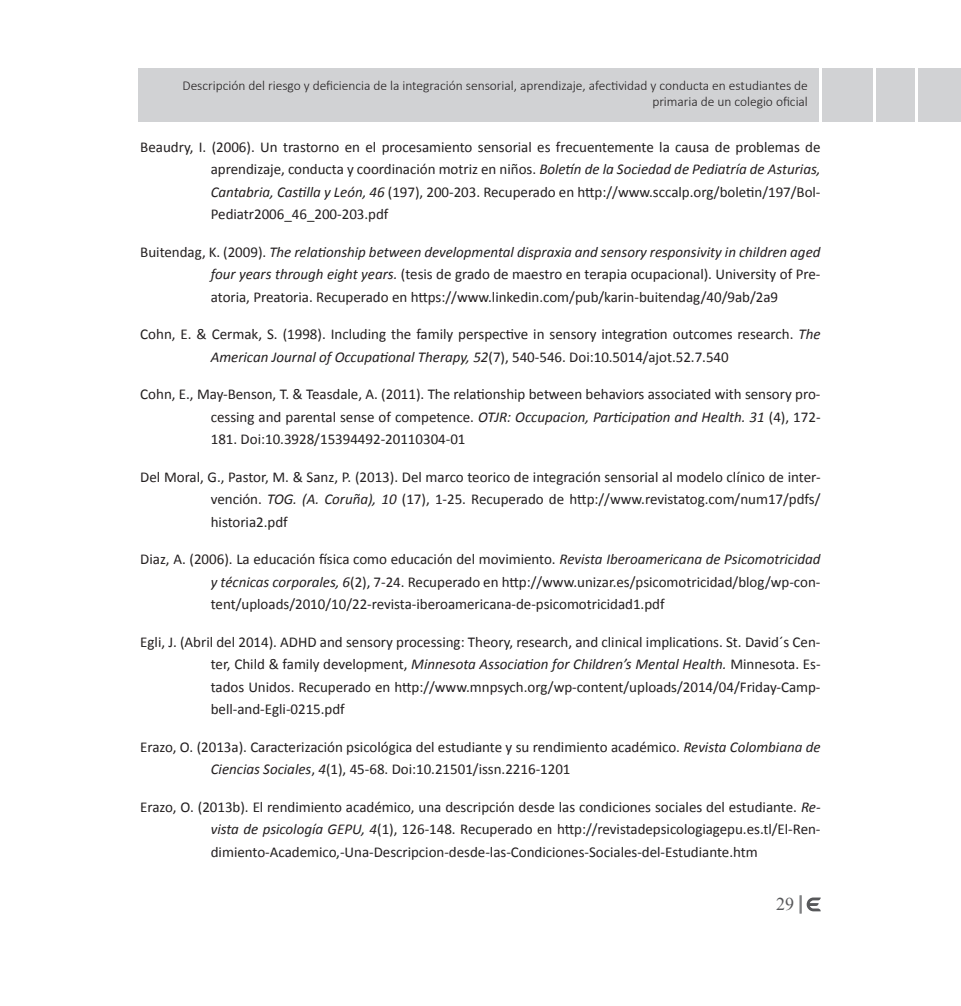
<style>
.page{position:relative;width:961px;height:1006px;background:#fff}
.page>*{position:absolute;margin:0;border:0;box-sizing:border-box;transform-origin:0 0}
.t1{font:18px "Times New Roman";color:#57585a}
.t2{font:15px/22.5px "Calibri";color:#231f20;text-align:justify}
.t3{font:300 13.5px/16.5px "Calibri";color:#231f20;text-align:right}
.s1{font-style:italic}
</style>
<div class="page">
<div style="left:876px;top:68px;width:39px;height:53px;background:#d1d2d4"></div>
<div style="left:918px;top:68px;width:43px;height:53px;background:#d1d2d4"></div>
<div style="left:822px;top:68px;width:51px;height:53px;background:#d1d2d4"></div>
<div style="left:139px;top:68px;width:680px;height:53px;background:#d1d2d4"></div>
<svg style="left:800px;top:895px;width:21px;height:18px"></svg>
<p class="t3" style="left:183px;top:77px;width:627px">Descripción del riesgo y deficiencia de la integración sensorial, aprendizaje, afectividad y conducta en estudiantes de primaria de un colegio oficial</p>
<p class="t2" style="left:211px;top:135px;width:611px;text-indent:-71px">Beaudry, I. (2006). Un trastorno en el procesamiento sensorial es frecuentemente la causa de problemas de aprendizaje, conducta y coordinación motriz en niños. <span class="s1">Boletín de la Sociedad de Pediatría de Asturias, Cantabria, Castilla y León, 46</span> (197), 200-203. Recuperado en http://www.sccalp.org/boletin/197/Bol-Pediatr2006_46_200-203.pdf</p>
<p class="t2" style="left:211px;top:240px;width:611px;text-indent:-70px">Buitendag, K. (2009). <span class="s1">The relationship between developmental dispraxia and sensory responsivity in children aged four years through eight years.</span> (tesis de grado de maestro en terapia ocupacional). University of Pre&shy;atoria, Preatoria. Recuperado en https://www.linkedin.com/pub/karin-buitendag/40/9ab/2a9</p>
<p class="t2" style="left:211px;top:322px;width:611px;text-indent:-71px">Cohn, E. &amp; Cermak, S. (1998). Including the family perspective in sensory integration outcomes research. <span class="s1">The<br>American Journal of Occupational Therapy, 52</span>(7), 540-546. Doi:10.5014/ajot.52.7.540</p>
<p class="t2" style="left:211px;top:382px;width:611px;text-indent:-70px">Cohn, E., May-Benson, T. &amp; Teasdale, A. (2011). The relationship between behaviors associated with sensory pro&shy;cessing and parental sense of competence. <span class="s1">OTJR: Occupacion, Participation and Health. 31</span> (4), 172- 181. Doi:10.3928/15394492-20110304-01</p>
<p class="t2" style="left:211px;top:465px;width:611px;text-indent:-70px">Del Moral, G., Pastor, M. &amp; Sanz, P. (2013). Del marco teorico de integración sensorial al modelo clínico de inter&shy;vención. <span class="s1">TOG. (A. Coruña), 10</span> (17), 1-25. Recuperado de http://www.revistatog.com/num17/pdfs/ historia2.pdf</p>
<p class="t2" style="left:211px;top:547px;width:611px;text-indent:-71px">Diaz, A. (2006). La educación física como educación del movimiento. <span class="s1">Revista Iberoamericana de Psicomotricidad y técnicas corporales, 6</span>(2), 7-24. Recuperado en http://www.unizar.es/psicomotricidad/blog/wp-con&shy;tent/uploads/2010/10/22-revista-iberoamericana-de-psicomotricidad1.pdf</p>
<p class="t2" style="left:211px;top:630px;width:611px;text-indent:-71px">Egli, J. (Abril del 2014). ADHD and sensory processing: Theory, research, and clinical implications. St. David´s Cen&shy;ter, Child &amp; family development, <span class="s1">Minnesota Association for Children’s Mental Health.</span> Minnesota. Es&shy;tados Unidos. Recuperado en http://www.mnpsych.org/wp-content/uploads/2014/04/Friday-Camp&shy;bell-and-Egli-0215.pdf</p>
<p class="t2" style="left:211px;top:735px;width:611px;text-indent:-71px">Erazo, O. (2013a). Caracterización psicológica del estudiante y su rendimiento académico. <span class="s1">Revista Colombiana de<br>Ciencias Sociales</span>, <span class="s1">4</span>(1), 45-68. Doi:10.21501/issn.2216-1201</p>
<p class="t2" style="left:211px;top:795px;width:611px;text-indent:-70px">Erazo, O. (2013b). El rendimiento académico, una descripción desde las condiciones sociales del estudiante. <span class="s1">Re&shy;vista de psicología GEPU, 4</span>(1), 126-148. Recuperado en http://revistadepsicologiagepu.es.tl/El-Ren&shy;dimiento-Academico,-Una-Descripcion-desde-las-Condiciones-Sociales-del-Estudiante.htm</p>
<p class="t1" style="left:776px;top:892px;width:19px">29</p>
</div>
